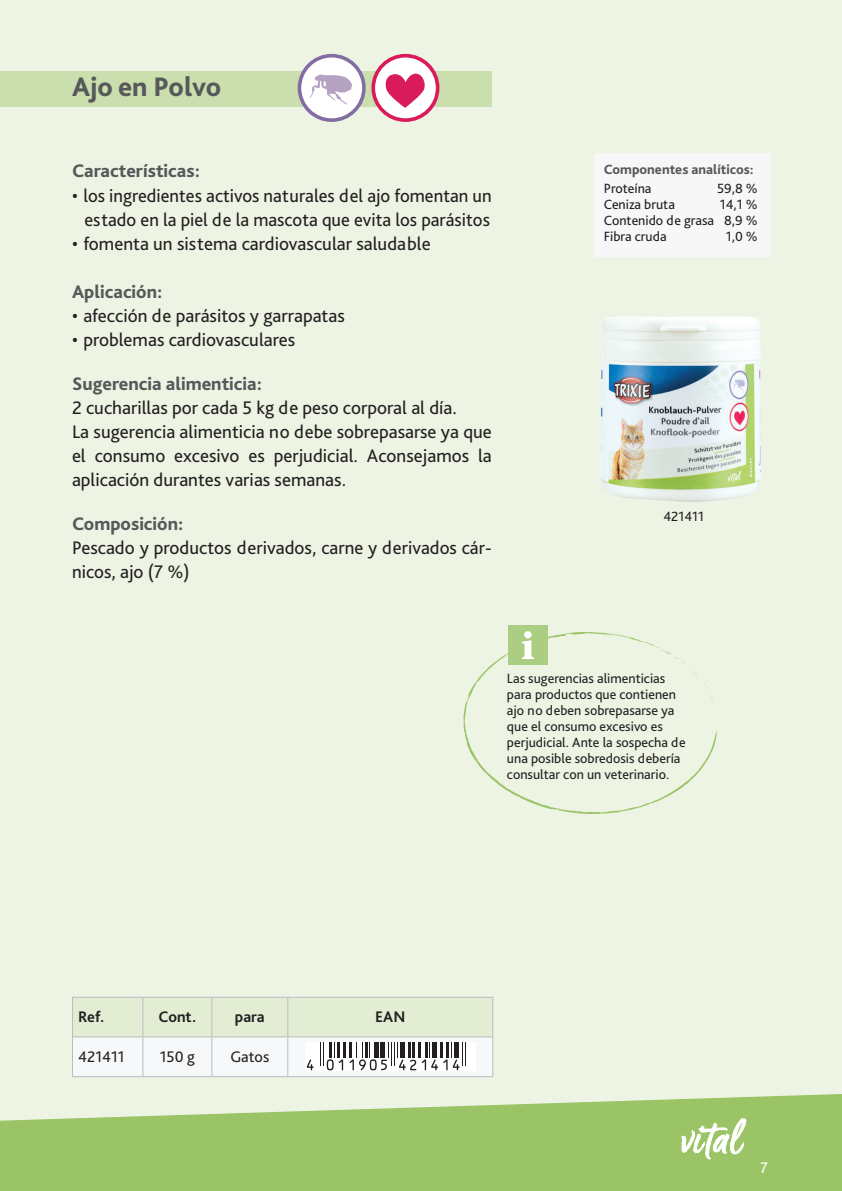
<style>
.page{position:relative;width:842px;height:1191px;background:#edf4e4}
.page>*{position:absolute;margin:0;border:0;box-sizing:border-box;transform-origin:0 0}
.t1{font:50px "Good Karma";letter-spacing:-.005em;color:#fff}
.t2{font:800 28px "Bliss Pro";color:#57585a}
.halbe_Leerzeile{font:19px/24px "Bliss Pro";color:#231f20}
.Fliess{font:19px/24px "Bliss Pro";color:#231f20;text-align:justify}
.halbe_Leerzeile-2{font:800 19px "Bliss Pro";color:#57585a}
.Tabelle{font:700 16px "Bliss Pro";color:#231f20}
.Tabellen_Merkmale{font:16px "Bliss Pro";color:#231f20}
.Tabelle-2{font:16px "Bliss Pro";color:#231f20}
.Tabellen_Merkmale-2{font:700 16px "Bliss Pro";color:#231f20}
.t3{font:16px "Bliss Pro";color:#fff}
.Fliess-2{font:14px/16px "Bliss Pro";color:#231f20}
.halbe_Leerzeile-3{font:800 14px "Bliss Pro";color:#57585a}
</style>
<div class="page">
<svg style="left:0;top:1094px;width:842px;height:97px;background:#a5ca77"></svg>
<svg style="left:680px;top:1117px;width:68px;height:50px;background:#aecf84"></svg>
<div style="left:0;top:71px;width:492px;height:35px;background:#cadeae"></div>
<img style="left:600px;top:316px;width:161px;height:186px">
<div style="left:299px;top:56px;width:65px;height:64px;background:#fff;border-radius:50%"></div>
<div style="left:298px;top:54px;width:68px;height:68px;border:4px solid #846da2;border-radius:50%"></div>
<svg style="left:309px;top:74px;width:43px;height:31px"></svg>
<svg style="left:373px;top:56px;width:65px;height:64px"></svg>
<div style="left:371px;top:54px;width:68px;height:68px;border:4px solid #d91a5b;border-radius:50%"></div>
<svg style="left:382px;top:71px;width:48px;height:39px;background:#ec8faf"></svg>
<hr style="left:72px;top:996px;width:71px;height:1px;background:#bcbdc0">
<hr style="left:143px;top:996px;width:69px;height:1px;background:#bcbdc0">
<hr style="left:212px;top:996px;width:76px;height:1px;background:#bcbdc0">
<hr style="left:288px;top:996px;width:205px;height:1px;background:#bcbdc0">
<hr style="left:72px;top:1076px;width:71px;height:1px;background:#bcbdc0">
<hr style="left:143px;top:1076px;width:69px;height:1px;background:#bcbdc0">
<hr style="left:212px;top:1076px;width:76px;height:1px;background:#bcbdc0">
<hr style="left:288px;top:1076px;width:205px;height:1px;background:#bcbdc0">
<svg style="left:72px;top:997px;width:421px;height:79px;background:#e1e7db"></svg>
<div style="left:594px;top:154px;width:175px;height:103px;background:#f7f7f8"></div>
<svg style="left:463px;top:632px;width:254px;height:182px"></svg>
<svg style="left:634px;top:638px;width:82px;height:72px"></svg>
<svg style="left:601px;top:632px;width:23px;height:6px"></svg>
<svg style="left:480px;top:763px;width:8px;height:9px"></svg>
<div style="left:508px;top:625px;width:40px;height:40px;background:#acce83"></div>
<svg style="left:522px;top:631px;width:12px;height:28px"></svg>
<p class="t2" style="left:72px;top:70px;width:151px">Ajo en Polvo</p>
<p class="halbe_Leerzeile-2" style="left:72px;top:159px;width:129px">Características:</p>
<p class="halbe_Leerzeile" style="left:72px;top:183px;width:421px">• los ingredientes activos naturales del ajo fomentan un</p>
<p class="halbe_Leerzeile" style="left:84px;top:207px;width:407px">estado en la piel de la mascota que evita los parásitos</p>
<p class="halbe_Leerzeile" style="left:72px;top:231px;width:360px">• fomenta un sistema cardiovascular saludable</p>
<p class="halbe_Leerzeile-2" style="left:72px;top:279px;width:92px">Aplicación:</p>
<p class="halbe_Leerzeile" style="left:72px;top:303px;width:274px">• afección de parásitos y garrapatas</p>
<p class="halbe_Leerzeile" style="left:72px;top:327px;width:225px">• problemas cardiovasculares</p>
<p class="halbe_Leerzeile-2" style="left:72px;top:372px;width:191px">Sugerencia alimenticia:</p>
<p class="halbe_Leerzeile" style="left:72px;top:395px;width:386px">2 cucharillas por cada 5 kg de peso corporal al día.</p>
<p class="Fliess" style="left:72px;top:419px;width:421px">La sugerencia alimenticia no debe sobrepasarse ya que el consumo excesivo es perjudicial. Aconsejamos la aplicación durantes varias semanas.</p>
<p class="halbe_Leerzeile-2" style="left:72px;top:512px;width:113px">Composición:</p>
<p class="halbe_Leerzeile" style="left:72px;top:535px;width:421px">Pescado y productos derivados, carne y derivados cár&shy;nicos, ajo (7 %)</p>
<p class="halbe_Leerzeile-3" style="left:604px;top:161px;width:152px">Componentes analíticos:</p>
<p class="Fliess-2" style="left:604px;top:180px;width:49px">Proteína</p>
<p class="Fliess-2" style="left:717px;top:180px;width:42px">59,8 %</p>
<p class="Fliess-2" style="left:604px;top:196px;width:73px">Ceniza bruta</p>
<p class="Fliess-2" style="left:720px;top:196px;width:39px">14,1 %</p>
<p class="Fliess-2" style="left:604px;top:212px;width:155px">Contenido de grasa 8,9 %</p>
<p class="Fliess-2" style="left:604px;top:228px;width:64px">Fibra cruda</p>
<p class="Fliess-2" style="left:726px;top:228px;width:33px">1,0 %</p>
<p class="Fliess-2" style="left:663px;top:508px;width:42px">421411</p>
<p class="Fliess-2" style="left:507px;top:670px;width:180px">Las sugerencias alimenticias para productos que contienen ajo no deben sobrepasarse ya que el consumo excesivo es perjudicial. Ante la sospecha de una posible sobredosis debería consultar con un veterinario.</p>
<p class="Tabellen_Merkmale-2" style="left:78px;top:1007px;width:28px">Ref.</p>
<p class="Tabelle" style="left:158px;top:1007px;width:39px">Cont.</p>
<p class="Tabelle" style="left:235px;top:1007px;width:31px">para</p>
<p class="Tabelle" style="left:375px;top:1007px;width:32px">EAN</p>
<p class="Tabelle-2" style="left:78px;top:1046px;width:48px">421411</p>
<p class="Tabellen_Merkmale" style="left:160px;top:1046px;width:37px">150 g</p>
<p class="Tabellen_Merkmale" style="left:230px;top:1046px;width:40px">Gatos</p>
<h1 class="t1" style="left:679px;top:1109px;width:63px">vital</h1>
<p class="t3" style="left:760px;top:1158px;width:9px">7</p>
</div>
